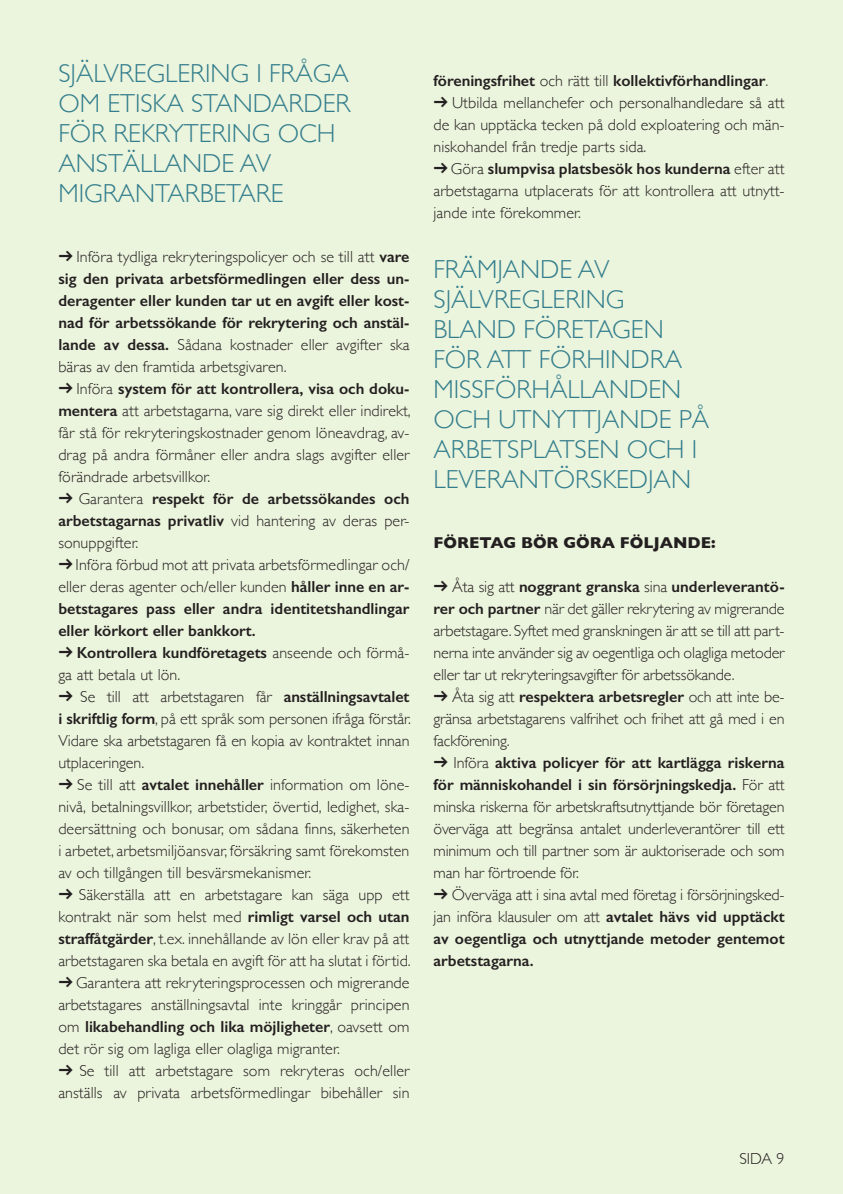
<style>
.page{position:relative;width:843px;height:1194px;background:#fff}
.page>*{position:absolute;margin:0;border:0;box-sizing:border-box;transform-origin:0 0}
.podtytul{font:300 26px/30px "Gill Sans";color:#327d8d}
.t1{font:300 16px/22px "Gill Sans";letter-spacing:.005em;color:#231f20;text-align:justify}
.t2{font:600 16px/22px "Gill Sans";color:#231f20;text-align:justify}
.t3{font:700 16px "Gill Sans";color:#231f20}
.s1{font-family:"Ronnia";font-weight:700}
.s2{font-weight:300}
.s3{font-weight:600}
</style>
<div class="page">
<div style="left:0;top:0;width:842px;height:1194px;background:#ebf4dc"></div>
<p class="podtytul" style="left:58px;top:57px;width:293px">SJÄLVREGLERING I FRÅGA<br>OM ETISKA STANDARDER<br>FÖR REKRYTERING OCH<br>ANSTÄLLANDE AV<br>MIGRANTARBETARE</p>
<p class="t2" style="left:58px;top:245px;width:352px"><span class="s1">d</span> <span class="s2">Införa tydliga rekryteringspolicyer och se till att</span> vare sig den privata arbetsförmedlingen eller dess un&shy;deragenter eller kunden tar ut en avgift eller kost&shy;nad för arbetssökande för rekrytering och anstäl&shy;lande av dessa. <span class="s2">Sådana kostnader eller avgifter ska bäras av den framtida arbetsgivaren.</span></p>
<p class="t1" style="left:58px;top:377px;width:354px"><span class="s1">d</span> Införa <span class="s3">system för att kontrollera, visa och doku&shy;mentera</span> att arbetstagarna, vare sig direkt eller indirekt, får stå för rekryteringskostnader genom löneavdrag, av&shy;drag på andra förmåner eller andra slags avgifter eller förändrade arbetsvillkor.</p>
<p class="t2" style="left:58px;top:487px;width:352px"><span class="s1">d</span> <span class="s2">Garantera</span> respekt för de arbetssökandes och arbetstagarnas privatliv <span class="s2">vid hantering av deras per&shy;sonuppgifter.</span></p>
<p class="t2" style="left:58px;top:553px;width:352px"><span class="s1">d</span> <span class="s2">Införa förbud mot att privata arbetsförmedlingar och/ eller deras agenter och/eller kunden</span> håller inne en ar&shy;betstagares pass eller andra identitetshandlingar eller körkort eller bankkort.</p>
<p class="t1" style="left:58px;top:641px;width:352px"><span class="s1">d</span> <span class="s3">Kontrollera kundföretagets</span> anseende och förmå&shy;ga att betala ut lön.</p>
<p class="t1" style="left:58px;top:685px;width:354px"><span class="s1">d</span> Se till att arbetstagaren får <span class="s3">anställningsavtalet i skriftlig form</span>, på ett språk som personen ifråga förstår.<br>Vidare ska arbetstagaren få en kopia av kontraktet innan utplaceringen.</p>
<p class="t1" style="left:58px;top:773px;width:352px"><span class="s1">d</span> Se till att <span class="s3">avtalet innehåller</span> information om löne&shy;nivå, betalningsvillkor, arbetstider, övertid, ledighet, ska&shy;deersättning och bonusar, om sådana finns, säkerheten i arbetet, arbetsmiljöansvar, försäkring samt förekomsten av och tillgången till besvärsmekanismer.</p>
<p class="t1" style="left:58px;top:883px;width:354px"><span class="s1">d</span> Säkerställa att en arbetstagare kan säga upp ett kontrakt när som helst med <span class="s3">rimligt varsel och utan straffåtgärder</span>, t.ex. innehållande av lön eller krav på att arbetstagaren ska betala en avgift för att ha slutat i förtid.</p>
<p class="t1" style="left:58px;top:971px;width:352px"><span class="s1">d</span> Garantera att rekryteringsprocessen och migrerande arbetstagares anställningsavtal inte kringgår principen om <span class="s3">likabehandling och lika möjligheter</span>, oavsett om det rör sig om lagliga eller olagliga migranter.</p>
<p class="t1" style="left:58px;top:1059px;width:352px"><span class="s1">d</span> Se till att arbetstagare som rekryteras och/eller anställs av privata arbetsförmedlingar bibehåller sin</p>
<p class="t2" style="left:433px;top:69px;width:336px">föreningsfrihet <span class="s2">och rätt till</span> kollektivförhandlingar<span class="s2">.</span></p>
<p class="t1" style="left:433px;top:91px;width:352px"><span class="s1">d</span> Utbilda mellanchefer och personalhandledare så att de kan upptäcka tecken på dold exploatering och män&shy;niskohandel från tredje parts sida.</p>
<p class="t1" style="left:433px;top:157px;width:352px"><span class="s1">d</span> Göra <span class="s3">slumpvisa platsbesök hos kunderna</span> efter att arbetstagarna utplacerats för att kontrollera att utnytt&shy;jande inte förekommer.</p>
<p class="podtytul" style="left:433px;top:253px;width:277px">FRÄMJANDE AV<br>SJÄLVREGLERING<br>BLAND FÖRETAGEN<br>FÖR ATT FÖRHINDRA<br>MISSFÖRHÅLLANDEN<br>OCH UTNYTTJANDE PÅ<br>ARBETSPLATSEN OCH I<br>LEVERANTÖRSKEDJAN</p>
<p class="t3" style="left:433px;top:530px;width:283px">FÖRETAG BÖR GÖRA FÖLJANDE:</p>
<p class="t1" style="left:433px;top:575px;width:352px"><span class="s1">d</span> Åta sig att <span class="s3">noggrant granska</span> sina <span class="s3">underleverantö&shy;rer och partner</span> när det gäller rekrytering av migrerande arbetstagare. Syftet med granskningen är att se till att part&shy;nerna inte använder sig av oegentliga och olagliga metoder eller tar ut rekryteringsavgifter för arbetssökande.</p>
<p class="t1" style="left:433px;top:685px;width:352px"><span class="s1">d</span> Åta sig att <span class="s3">respektera arbetsregler</span> och att inte be&shy;gränsa arbetstagarens valfrihet och frihet att gå med i en fackförening.</p>
<p class="t1" style="left:433px;top:751px;width:352px"><span class="s1">d</span> Införa <span class="s3">aktiva policyer för att kartlägga riskerna för människohandel i sin försörjningskedja.</span> För att minska riskerna för arbetskraftsutnyttjande bör företagen överväga att begränsa antalet underleverantörer till ett minimum och till partner som är auktoriserade och som man har förtroende för.</p>
<p class="t2" style="left:433px;top:883px;width:352px"><span class="s1">d</span> <span class="s2">Överväga att i sina avtal med företag i försörjningsked&shy;jan införa klausuler om att</span> avtalet hävs vid upptäckt av oegentliga och utnyttjande metoder gentemot arbetstagarna.</p>
<p class="t1" style="left:739px;top:1147px;width:47px">SIDA 9</p>
</div>
